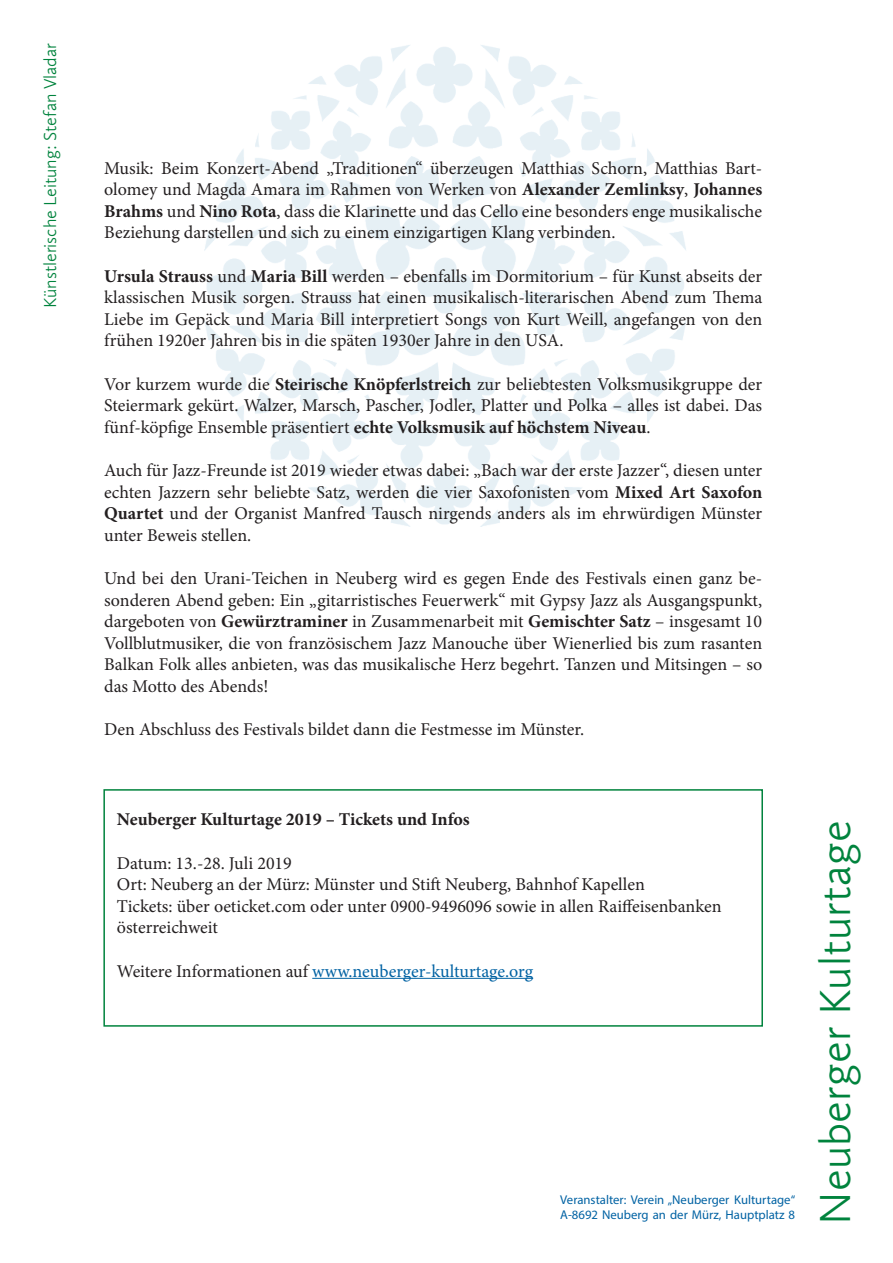
<style>
.page{position:relative;width:893px;height:1263px;background:#fff}
.page>*{position:absolute;margin:0;border:0;box-sizing:border-box;transform-origin:0 0}
.t1{font:300 45px "Calluna Sans";letter-spacing:.005em;color:#00833d}
.t2{font:18px/21.6px "Minion Pro";color:#231f20;text-align:justify}
.t3{font:18px "Minion Pro";letter-spacing:-.005em;color:#0062a3}
.t4{font:700 18px "Minion Pro";color:#231f20}
.t5{font:300 18px "Calluna Sans";color:#00833d}
.t6{font:12.75px/15.3px "Myriad Pro";color:#0062a3}
.s1{font-weight:700}
.s2{color:#231f20}
</style>
<div class="page">
<img style="left:204px;top:45px;width:482px;height:482px">
<div style="left:103px;top:789px;width:660px;height:238px;border:2px solid #00833d"></div>
<hr style="left:312px;top:978px;width:221px;height:1px;background:#0062a3">
<p class="t5" style="left:39px;top:308px;width:267px;rotate:-90deg">Künstlerische Leitung: Stefan Vladar</p>
<p class="t2" style="left:104px;top:157px;width:660px">Musik: Beim Konzert-Abend „Traditionen“ überzeugen Matthias Schorn, Matthias Bart&shy;olomey und Magda Amara im Rahmen von Werken von <span class="s1">Alexander Zemlinksy</span>, <span class="s1">Johannes Brahms</span> und <span class="s1">Nino Rota</span>, dass die Klarinette und das Cello eine besonders enge musikalische Beziehung darstellen und sich zu einem einzigartigen Klang verbinden.</p>
<p class="t2" style="left:104px;top:265px;width:660px"><span class="s1">Ursula Strauss</span> und <span class="s1">Maria Bill</span> werden – ebenfalls im Dormitorium – für Kunst abseits der klassischen Musik sorgen. Strauss hat einen musikalisch-literarischen Abend zum Thema Liebe im Gepäck und Maria Bill interpretiert Songs von Kurt Weill, angefangen von den frühen 1920er Jahren bis in die späten 1930er Jahre in den USA.</p>
<p class="t2" style="left:104px;top:373px;width:659px">Vor kurzem wurde die <span class="s1">Steirische Knöpferlstreich</span> zur beliebtesten Volksmusikgruppe der Steiermark gekürt. Walzer, Marsch, Pascher, Jodler, Platter und Polka – alles ist dabei. Das fünf-köpfige Ensemble präsentiert <span class="s1">echte Volksmusik auf höchstem Niveau</span>.</p>
<p class="t2" style="left:104px;top:460px;width:659px">Auch für Jazz-Freunde ist 2019 wieder etwas dabei: „Bach war der erste Jazzer“, diesen unter echten Jazzern sehr beliebte Satz, werden die vier Saxofonisten vom <span class="s1">Mixed Art Saxofon Quartet</span> und der Organist Manfred Tausch nirgends anders als im ehrwürdigen Münster unter Beweis stellen.</p>
<p class="t2" style="left:104px;top:568px;width:660px">Und bei den Urani-Teichen in Neuberg wird es gegen Ende des Festivals einen ganz be&shy;sonderen Abend geben: Ein „gitarristisches Feuerwerk“ mit Gypsy Jazz als Ausgangspunkt, dargeboten von <span class="s1">Gewürztraminer</span> in Zusammenarbeit mit <span class="s1">Gemischter Satz</span> – insgesamt 10<br>Vollblutmusiker, die von französischem Jazz Manouche über Wienerlied bis zum rasanten Balkan Folk alles anbieten, was das musikalische Herz begehrt. Tanzen und Mitsingen – so das Motto des Abends!</p>
<p class="t2" style="left:104px;top:719px;width:482px">Den Abschluss des Festivals bildet dann die Festmesse im Münster.</p>
<p class="t4" style="left:117px;top:807px;width:354px">Neuberger Kulturtage 2019 – Tickets und Infos</p>
<p class="t2" style="left:117px;top:852px;width:606px;text-align:left">Datum: 13.-28. Juli 2019<br>Ort: Neuberg an der Mürz: Münster und Stift Neuberg, Bahnhof Kapellen<br>Tickets: über oeticket.com oder unter 0900-9496096 sowie in allen Raiffeisenbanken österreichweit</p>
<p class="t3" style="left:117px;top:959px;width:418px"><span class="s2">Weitere Informationen auf</span> www.neuberger-kulturtage.org</p>
<p class="t6" style="left:560px;top:1192px;width:236px">Veranstalter: Verein „Neuberger Kulturtage“<br>A-8692 Neuberg an der Mürz, Hauptplatz 8</p>
<h1 class="t1" style="left:808px;top:1225px;width:406px;rotate:-90deg">Neuberger Kulturtage</h1>
</div>
